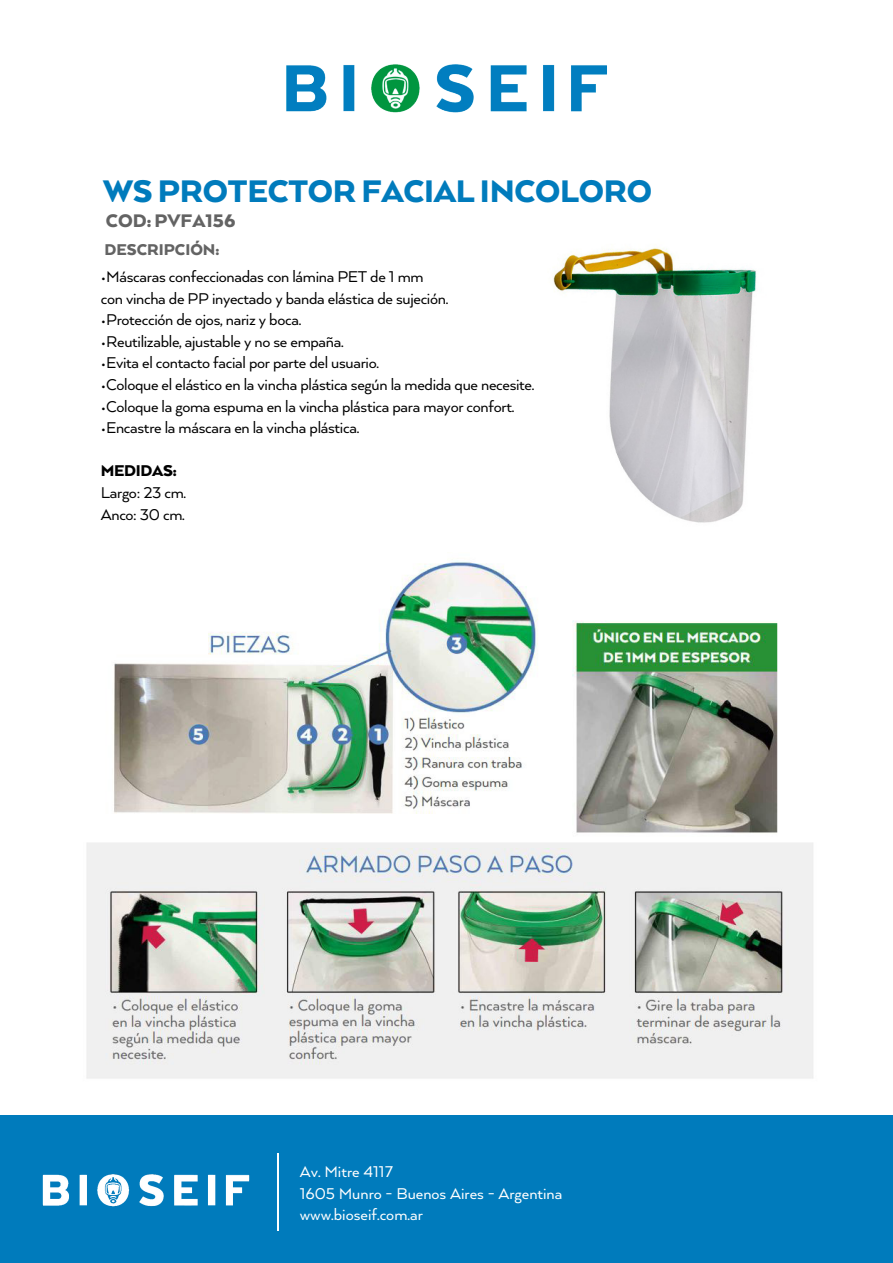
<style>
.page{position:relative;width:893px;height:1263px;background:#fff}
.page>*{position:absolute;margin:0;border:0;box-sizing:border-box;transform-origin:0 0}
.t1{font:900 36px "Arquitecta";letter-spacing:-.005em;color:#007bbc}
.t2{font:900 21px "Arquitecta";color:#636363}
.t3{font:18px/21.6px "Arquitecta";letter-spacing:-.015em;color:#000}
.t4{font:18px/21.6px "Arquitecta";color:#fff}
.t5{font:900 18px "Arquitecta";color:#636363}
.t6{font:900 18px "Arquitecta";letter-spacing:-.015em;color:#000}
</style>
<div class="page">
<div style="left:0;top:1115px;width:893px;height:148px;background:#007bbc"></div>
<img style="left:42px;top:1174px;width:208px;height:33px">
<hr style="left:277px;top:1154px;width:2px;height:77px;background:#fff">
<img style="left:553px;top:247px;width:204px;height:276px">
<img style="left:86px;top:560px;width:727px;height:519px">
<img style="left:286px;top:64px;width:321px;height:49px">
<div style="left:581px;top:532px;width:231px;height:71px;background:#fff"></div>
<h1 class="t1" style="left:103px;top:168px;width:550px">WS PROTECTOR FACIAL INCOLORO</h1>
<p class="t2" style="left:106px;top:207px;width:131px">COD: PVFA156</p>
<p class="t5" style="left:104px;top:238px;width:116px">DESCRIPCIÓN:</p>
<p class="t3" style="left:101px;top:265px;width:349px">•Máscaras confeccionadas con lámina PET de 1 mm con vincha de PP inyectado y banda elástica de sujeción.</p>
<p class="t3" style="left:101px;top:308px;width:202px">•Protección de ojos, nariz y boca.</p>
<p class="t3" style="left:101px;top:330px;width:244px">•Reutilizable, ajustable y no se empaña.</p>
<p class="t3" style="left:101px;top:351px;width:280px">•Evita el contacto facial por parte del usuario.</p>
<p class="t3" style="left:101px;top:373px;width:435px">•Coloque el elástico en la vincha plástica según la medida que necesite.</p>
<p class="t3" style="left:101px;top:395px;width:415px">•Coloque la goma espuma en la vincha plástica para mayor confort.</p>
<p class="t3" style="left:101px;top:416px;width:260px">•Encastre la máscara en la vincha plástica.</p>
<p class="t6" style="left:101px;top:460px;width:77px">MEDIDAS:</p>
<p class="t3" style="left:101px;top:481px;width:87px">Largo: 23 cm.<br>Anco: 30 cm.</p>
<p class="t4" style="left:300px;top:1160px;width:264px">Av. Mitre 4117<br>1605 Munro - Buenos Aires - Argentina www.bioseif.com.ar</p>
</div>
